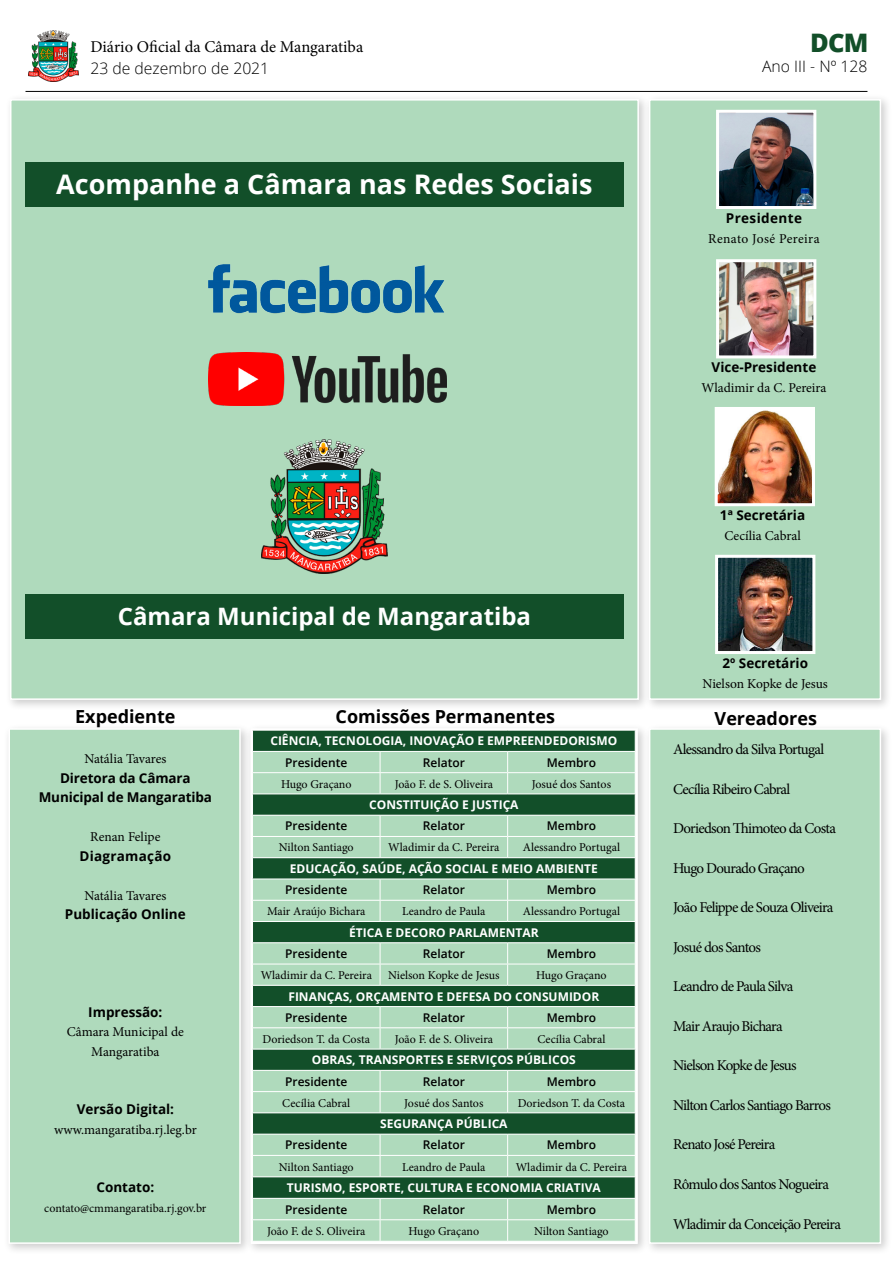
<style>
.page{position:relative;width:893px;height:1263px;background:#fff}
.page>*{position:absolute;margin:0;border:0;box-sizing:border-box;transform-origin:0 0}
.t1{font:700 27px "Open Sans";color:#fff}
.t2{font:800 25.5px "Open Sans";color:#124f29}
.t3{font:700 24px "Open Sans";color:#fff}
.t4{font:700 18px "Open Sans";color:#000}
.t5{font:16.5px "Minion Pro";color:#000}
.t6{font:300 15.75px "Open Sans";color:#000}
.t7{font:15px "Minion Pro";letter-spacing:-.05em;color:#000}
.t8{font:13.5px/19.5px "Minion Pro";color:#000;text-align:center}
.t9{font:700 13.5px/19.5px "Open Sans";color:#000;text-align:center}
.t10{font:13.5px "Minion Pro";letter-spacing:.03em;color:#000}
.t11{font:700 13.5px "Open Sans";letter-spacing:.02em;color:#000}
.t12{font:700 13.5px "Open Sans";letter-spacing:.03em;color:#000}
.t13{font:12px "Minion Pro";color:#000}
.t14{font:700 12px "Open Sans";color:#fff}
.t15{font:600 12px "Open Sans";color:#000}
</style>
<div class="page">
<div style="left:644px;top:723px;width:248px;height:532px;background:#000;opacity:.2"></div>
<div style="left:649px;top:728px;width:232px;height:516px;background:#afdabc;border:2px solid #fff"></div>
<div style="left:3px;top:723px;width:249px;height:532px;background:#000;opacity:.2"></div>
<div style="left:9px;top:728px;width:232px;height:516px;background:#afdabc;border:2px solid #fff"></div>
<div style="left:644px;top:94px;width:248px;height:617px;background:#000;opacity:.2"></div>
<div style="left:649px;top:99px;width:232px;height:601px;background:#afdabc;border:2px solid #fff"></div>
<img style="left:720px;top:114px;width:92px;height:91px">
<div style="left:716px;top:110px;width:100px;height:99px;border:3px solid #fff"></div>
<img style="left:719px;top:411px;width:92px;height:91px">
<div style="left:715px;top:407px;width:100px;height:99px;border:3px solid #fff"></div>
<img style="left:719px;top:559px;width:92px;height:91px">
<div style="left:715px;top:555px;width:100px;height:99px;border:3px solid #fff"></div>
<img style="left:720px;top:263px;width:92px;height:91px">
<div style="left:716px;top:259px;width:100px;height:99px;border:3px solid #fff"></div>
<div style="left:245px;top:723px;width:404px;height:532px;background:#000;opacity:.2"></div>
<svg style="left:254px;top:731px;width:381px;height:510px;background:#81af90"></svg>
<div style="left:251px;top:728px;width:387px;height:516px;border:2px solid #fff"></div>
<div style="left:5px;top:94px;width:645px;height:617px;background:#000;opacity:.2"></div>
<div style="left:10px;top:99px;width:629px;height:601px;background:#afdabc;border:2px solid #fff"></div>
<div style="left:25px;top:162px;width:599px;height:44px;background:#124f29"></div>
<div style="left:25px;top:594px;width:598px;height:44px;background:#124f29"></div>
<img style="left:208px;top:353px;width:239px;height:53px">
<img style="left:208px;top:264px;width:236px;height:50px">
<img style="left:262px;top:439px;width:125px;height:135px">
<hr style="left:26px;top:91px;width:841px;height:1px;background:#000">
<img style="left:28px;top:31px;width:51px;height:50px">
<h3 class="t5" style="left:90px;top:36px;width:274px">Diário Oficial da Câmara de Mangaratiba</h3>
<h2 class="t2" style="left:810px;top:23px;width:60px">DCM</h2>
<h3 class="t6" style="left:90px;top:57px;width:180px">23 de dezembro de 2021</h3>
<h3 class="t6" style="left:762px;top:56px;width:107px">Ano III - Nº 128</h3>
<h1 class="t1" style="left:56px;top:166px;width:538px">Acompanhe a Câmara nas Redes Sociais</h1>
<h3 class="t3" style="left:118px;top:600px;width:415px">Câmara Municipal de Mangaratiba</h3>
<p class="t12" style="left:726px;top:209px;width:78px">Presidente</p>
<p class="t10" style="left:708px;top:230px;width:113px">Renato José Pereira</p>
<p class="t9" style="left:711px;top:357px;width:106px">Vice-Presidente</p>
<p class="t8" style="left:701px;top:378px;width:127px">Wladimir da C. Pereira</p>
<p class="t9" style="left:720px;top:505px;width:87px">1ª Secretária</p>
<p class="t8" style="left:724px;top:526px;width:78px">Cecília Cabral</p>
<p class="t9" style="left:722px;top:653px;width:87px">2º Secretário</p>
<p class="t8" style="left:703px;top:674px;width:127px">Nielson Kopke de Jesus</p>
<h3 class="t4" style="left:75px;top:704px;width:102px">Expediente</h3>
<h3 class="t4" style="left:336px;top:704px;width:221px">Comissões Permanentes</h3>
<h3 class="t4" style="left:715px;top:705px;width:104px">Vereadores</h3>
<p class="t8" style="left:84px;top:749px;width:83px">Natália Tavares</p>
<p class="t9" style="left:39px;top:768px;width:175px">Diretora da Câmara<br>Municipal de Mangaratiba</p>
<p class="t8" style="left:90px;top:827px;width:72px">Renan Felipe</p>
<p class="t11" style="left:80px;top:846px;width:93px">Diagramação</p>
<p class="t8" style="left:84px;top:886px;width:83px">Natália Tavares</p>
<p class="t9" style="left:65px;top:904px;width:122px">Publicação Online</p>
<p class="t9" style="left:88px;top:1002px;width:76px">Impressão:</p>
<p class="t8" style="left:67px;top:1022px;width:119px">Câmara Municipal de<br>Mangaratiba</p>
<p class="t9" style="left:77px;top:1099px;width:99px">Versão Digital:</p>
<p class="t8" style="left:54px;top:1119px;width:144px">www.mangaratiba.rj.leg.br</p>
<p class="t9" style="left:96px;top:1177px;width:59px">Contato:</p>
<p class="t13" style="left:44px;top:1200px;width:164px">contato@cmmangaratiba.rj.gov.br</p>
<p class="t14" style="left:270px;top:732px;width:348px">CIÊNCIA, TECNOLOGIA, INOVAÇÃO E EMPREENDEDORISMO</p>
<p class="t15" style="left:285px;top:754px;width:64px">Presidente</p>
<p class="t15" style="left:423px;top:754px;width:44px">Relator</p>
<p class="t15" style="left:547px;top:754px;width:51px">Membro</p>
<p class="t13" style="left:281px;top:776px;width:72px">Hugo Graçano</p>
<p class="t13" style="left:395px;top:776px;width:100px">João F. de S. Oliveira</p>
<p class="t13" style="left:532px;top:776px;width:81px">Josué dos Santos</p>
<p class="t14" style="left:369px;top:796px;width:151px">CONSTITUIÇÃO E JUSTIÇA</p>
<p class="t15" style="left:285px;top:818px;width:64px">Presidente</p>
<p class="t15" style="left:423px;top:818px;width:44px">Relator</p>
<p class="t15" style="left:547px;top:818px;width:51px">Membro</p>
<p class="t13" style="left:279px;top:840px;width:76px">Nilton Santiago</p>
<p class="t13" style="left:388px;top:840px;width:113px">Wladimir da C. Pereira</p>
<p class="t13" style="left:523px;top:840px;width:99px">Alessandro Portugal</p>
<p class="t14" style="left:290px;top:860px;width:309px">EDUCAÇÃO, SAÚDE, AÇÃO SOCIAL E MEIO AMBIENTE</p>
<p class="t15" style="left:285px;top:882px;width:64px">Presidente</p>
<p class="t15" style="left:423px;top:882px;width:44px">Relator</p>
<p class="t15" style="left:547px;top:882px;width:51px">Membro</p>
<p class="t13" style="left:267px;top:903px;width:100px">Mair Araújo Bichara</p>
<p class="t13" style="left:402px;top:903px;width:85px">Leandro de Paula</p>
<p class="t13" style="left:523px;top:903px;width:99px">Alessandro Portugal</p>
<p class="t14" style="left:349px;top:924px;width:191px">ÉTICA E DECORO PARLAMENTAR</p>
<p class="t15" style="left:285px;top:945px;width:64px">Presidente</p>
<p class="t15" style="left:423px;top:945px;width:44px">Relator</p>
<p class="t15" style="left:547px;top:945px;width:51px">Membro</p>
<p class="t13" style="left:261px;top:967px;width:113px">Wladimir da C. Pereira</p>
<p class="t13" style="left:388px;top:967px;width:113px">Nielson Kopke de Jesus</p>
<p class="t13" style="left:536px;top:967px;width:72px">Hugo Graçano</p>
<p class="t14" style="left:288px;top:988px;width:312px">FINANÇAS, ORÇAMENTO E DEFESA DO CONSUMIDOR</p>
<p class="t15" style="left:285px;top:1009px;width:64px">Presidente</p>
<p class="t15" style="left:423px;top:1009px;width:44px">Relator</p>
<p class="t15" style="left:547px;top:1009px;width:51px">Membro</p>
<p class="t13" style="left:263px;top:1031px;width:109px">Doriedson T. da Costa</p>
<p class="t13" style="left:395px;top:1031px;width:100px">João F. de S. Oliveira</p>
<p class="t13" style="left:537px;top:1031px;width:69px">Cecília Cabral</p>
<p class="t14" style="left:312px;top:1051px;width:265px">OBRAS, TRANSPORTES E SERVIÇOS PÚBLICOS</p>
<p class="t15" style="left:285px;top:1073px;width:64px">Presidente</p>
<p class="t15" style="left:423px;top:1073px;width:44px">Relator</p>
<p class="t15" style="left:547px;top:1073px;width:51px">Membro</p>
<p class="t13" style="left:282px;top:1095px;width:69px">Cecília Cabral</p>
<p class="t13" style="left:404px;top:1095px;width:81px">Josué dos Santos</p>
<p class="t13" style="left:518px;top:1095px;width:109px">Doriedson T. da Costa</p>
<p class="t14" style="left:380px;top:1115px;width:129px">SEGURANÇA PÚBLICA</p>
<p class="t15" style="left:285px;top:1137px;width:64px">Presidente</p>
<p class="t15" style="left:423px;top:1137px;width:44px">Relator</p>
<p class="t15" style="left:547px;top:1137px;width:51px">Membro</p>
<p class="t13" style="left:279px;top:1159px;width:76px">Nilton Santiago</p>
<p class="t13" style="left:402px;top:1159px;width:85px">Leandro de Paula</p>
<p class="t13" style="left:516px;top:1159px;width:113px">Wladimir da C. Pereira</p>
<p class="t14" style="left:287px;top:1179px;width:316px">TURISMO, ESPORTE, CULTURA E ECONOMIA CRIATIVA</p>
<p class="t15" style="left:285px;top:1201px;width:64px">Presidente</p>
<p class="t15" style="left:423px;top:1201px;width:44px">Relator</p>
<p class="t15" style="left:547px;top:1201px;width:51px">Membro</p>
<p class="t13" style="left:267px;top:1223px;width:100px">João F. de S. Oliveira</p>
<p class="t13" style="left:409px;top:1223px;width:72px">Hugo Graçano</p>
<p class="t13" style="left:534px;top:1223px;width:76px">Nilton Santiago</p>
<p class="t7" style="left:673px;top:739px;width:153px">Alessandro da Silva Portugal</p>
<p class="t7" style="left:673px;top:779px;width:119px">Cecília Ribeiro Cabral</p>
<p class="t7" style="left:673px;top:818px;width:164px">Doriedson Thimoteo da Costa</p>
<p class="t7" style="left:673px;top:858px;width:133px">Hugo Dourado Graçano</p>
<p class="t7" style="left:673px;top:897px;width:162px">João Felippe de Souza Oliveira</p>
<p class="t7" style="left:673px;top:937px;width:89px">Josué dos Santos</p>
<p class="t7" style="left:673px;top:976px;width:122px">Leandro de Paula Silva</p>
<p class="t7" style="left:673px;top:1016px;width:111px">Mair Araujo Bichara</p>
<p class="t7" style="left:673px;top:1055px;width:125px">Nielson Kopke de Jesus</p>
<p class="t7" style="left:673px;top:1095px;width:159px">Nilton Carlos Santiago Barros</p>
<p class="t7" style="left:673px;top:1135px;width:104px">Renato José Pereira</p>
<p class="t7" style="left:673px;top:1174px;width:157px">Rômulo dos Santos Nogueira</p>
<p class="t7" style="left:673px;top:1214px;width:169px">Wladimir da Conceição Pereira</p>
</div>
